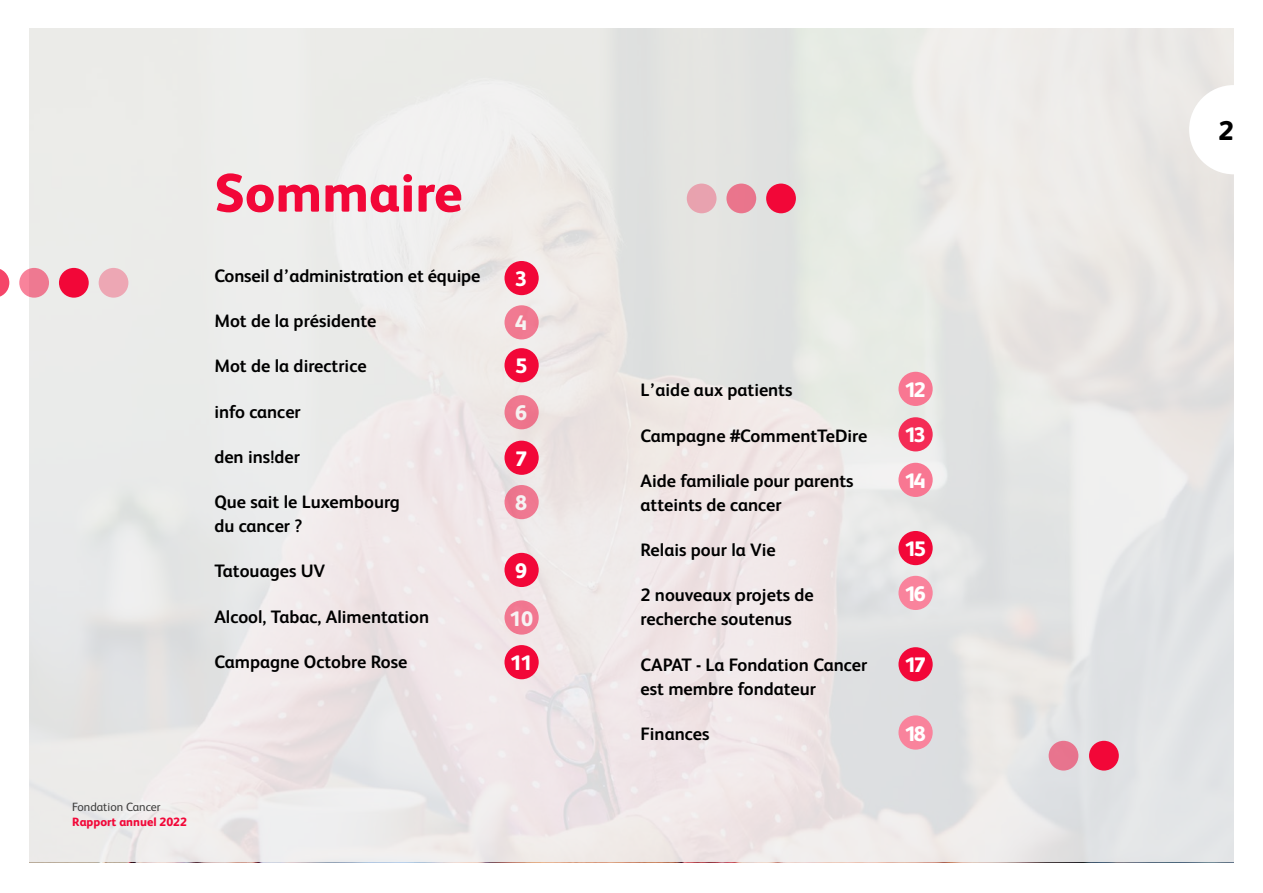
<style>
.page{position:relative;width:1263px;height:893px;background:#fff}
.page>*{position:absolute;margin:0;border:0;box-sizing:border-box;transform-origin:0 0}
.t1{font:800 54px "FS Albert";color:#f20738}
.t2{font:800 27px "FS Albert";color:#000}
.t3{font:800 21px/44.4px "FS Albert";letter-spacing:-.1em;color:#fff}
.t4{font:700 18px/24px "FS Albert";color:#000}
.t5{font:800 12px "FS Albert";color:#f20738}
.t6{font:12px "FS Albert";color:#3c3c3b}
</style>
<div class="page">
<div style="left:30px;top:29px;width:1204px;height:833px;background:linear-gradient(to right,#edeae9,#e7e5e4)"></div>
<div style="left:1049px;top:741px;width:29px;height:29px;background:#e7748e;border-radius:50%"></div>
<div style="left:1089px;top:741px;width:30px;height:29px;background:#f20738;border-radius:50%"></div>
<div style="left:726px;top:184px;width:30px;height:29px;background:#ea758c;border-radius:50%"></div>
<div style="left:766px;top:184px;width:30px;height:29px;background:#f20738;border-radius:50%"></div>
<div style="left:687px;top:184px;width:29px;height:29px;background:#e8a2af;border-radius:50%"></div>
<div style="left:59px;top:268px;width:30px;height:30px;background:#f20738;border-radius:50%"></div>
<div style="left:19px;top:268px;width:30px;height:30px;background:#ee7991;border-radius:50%"></div>
<div style="left:99px;top:268px;width:29px;height:30px;background:#eda7b4;border-radius:50%"></div>
<svg style="left:0;top:269px;width:9px;height:28px"></svg>
<div style="left:504px;top:553px;width:35px;height:34px;background:#f20738;border-radius:50%"></div>
<div style="left:504px;top:645px;width:35px;height:34px;background:#f20738;border-radius:50%"></div>
<div style="left:504px;top:348px;width:35px;height:34px;background:#f20738;border-radius:50%"></div>
<div style="left:504px;top:261px;width:35px;height:34px;background:#f20738;border-radius:50%"></div>
<div style="left:504px;top:395px;width:35px;height:34px;background:#ef768e;border-radius:50%"></div>
<div style="left:504px;top:305px;width:35px;height:34px;background:#f07991;border-radius:50%"></div>
<div style="left:504px;top:441px;width:35px;height:34px;background:#f20738;border-radius:50%"></div>
<div style="left:504px;top:485px;width:35px;height:34px;background:#ee7790;border-radius:50%"></div>
<svg style="left:504px;top:600px;width:35px;height:35px"></svg>
<div style="left:898px;top:417px;width:35px;height:34px;background:#f42c56;border-radius:50%"></div>
<div style="left:898px;top:463px;width:35px;height:34px;background:#f87792;border-radius:50%"></div>
<div style="left:898px;top:372px;width:35px;height:34px;background:#f87792;border-radius:50%"></div>
<div style="left:898px;top:531px;width:35px;height:34px;background:#f20738;border-radius:50%"></div>
<div style="left:898px;top:647px;width:35px;height:34px;background:#f20738;border-radius:50%"></div>
<div style="left:898px;top:715px;width:35px;height:35px;background:#f9839c;border-radius:50%"></div>
<div style="left:898px;top:576px;width:35px;height:34px;background:#f9839c;border-radius:50%"></div>
<svg style="left:1189px;top:85px;width:45px;height:89px"></svg>
<h1 class="t1" style="left:214px;top:154px;width:250px">Sommaire</h1>
<p class="t4" style="left:214px;top:263px;width:267px">Conseil d’administration et équipe</p>
<p class="t4" style="left:214px;top:308px;width:164px">Mot de la présidente</p>
<p class="t4" style="left:214px;top:353px;width:154px">Mot de la directrice</p>
<p class="t4" style="left:214px;top:399px;width:88px">info cancer</p>
<p class="t4" style="left:214px;top:444px;width:87px">den ins!der</p>
<p class="t4" style="left:214px;top:489px;width:187px">Que sait le Luxembourg du cancer ?</p>
<p class="t4" style="left:214px;top:558px;width:112px">Tatouages UV</p>
<p class="t4" style="left:214px;top:604px;width:216px">Alcool, Tabac, Alimentation</p>
<p class="t4" style="left:214px;top:649px;width:195px">Campagne Octobre Rose</p>
<p class="t3" style="left:515px;top:256px;width:13px">3</p>
<p class="t3" style="left:515px;top:300px;width:13px">4</p>
<p class="t3" style="left:515px;top:343px;width:13px">5</p>
<p class="t3" style="left:515px;top:390px;width:13px">6</p>
<p class="t3" style="left:515px;top:435px;width:13px">7<br>8</p>
<p class="t3" style="left:515px;top:548px;width:13px">9</p>
<p class="t3" style="left:509px;top:595px;width:25px">10</p>
<p class="t3" style="left:510px;top:640px;width:24px">11</p>
<p class="t6" style="left:72px;top:799px;width:90px">Fondation Cancer</p>
<p class="t5" style="left:72px;top:813px;width:116px">Rapport annuel 2022</p>
<p class="t4" style="left:640px;top:378px;width:154px">L’aide aux patients</p>
<p class="t4" style="left:640px;top:423px;width:228px">Campagne #CommentTeDire</p>
<p class="t4" style="left:640px;top:468px;width:215px">Aide familiale pour parents atteints de cancer</p>
<p class="t4" style="left:640px;top:537px;width:137px">Relais pour la Vie</p>
<p class="t4" style="left:640px;top:583px;width:175px">2 nouveaux projets de recherche soutenus</p>
<p class="t4" style="left:640px;top:652px;width:228px">CAPAT - La Fondation Cancer est membre fondateur</p>
<p class="t4" style="left:640px;top:721px;width:71px">Finances</p>
<p class="t3" style="left:904px;top:366px;width:23px">12</p>
<p class="t3" style="left:904px;top:411px;width:23px;line-height:45.5px">13<br>14</p>
<p class="t3" style="left:904px;top:526px;width:23px">15</p>
<p class="t3" style="left:904px;top:571px;width:23px">16</p>
<p class="t3" style="left:904px;top:642px;width:23px">17</p>
<p class="t3" style="left:904px;top:710px;width:23px">18</p>
<h2 class="t2" style="left:1218px;top:111px;width:17px">2</h2>
</div>
